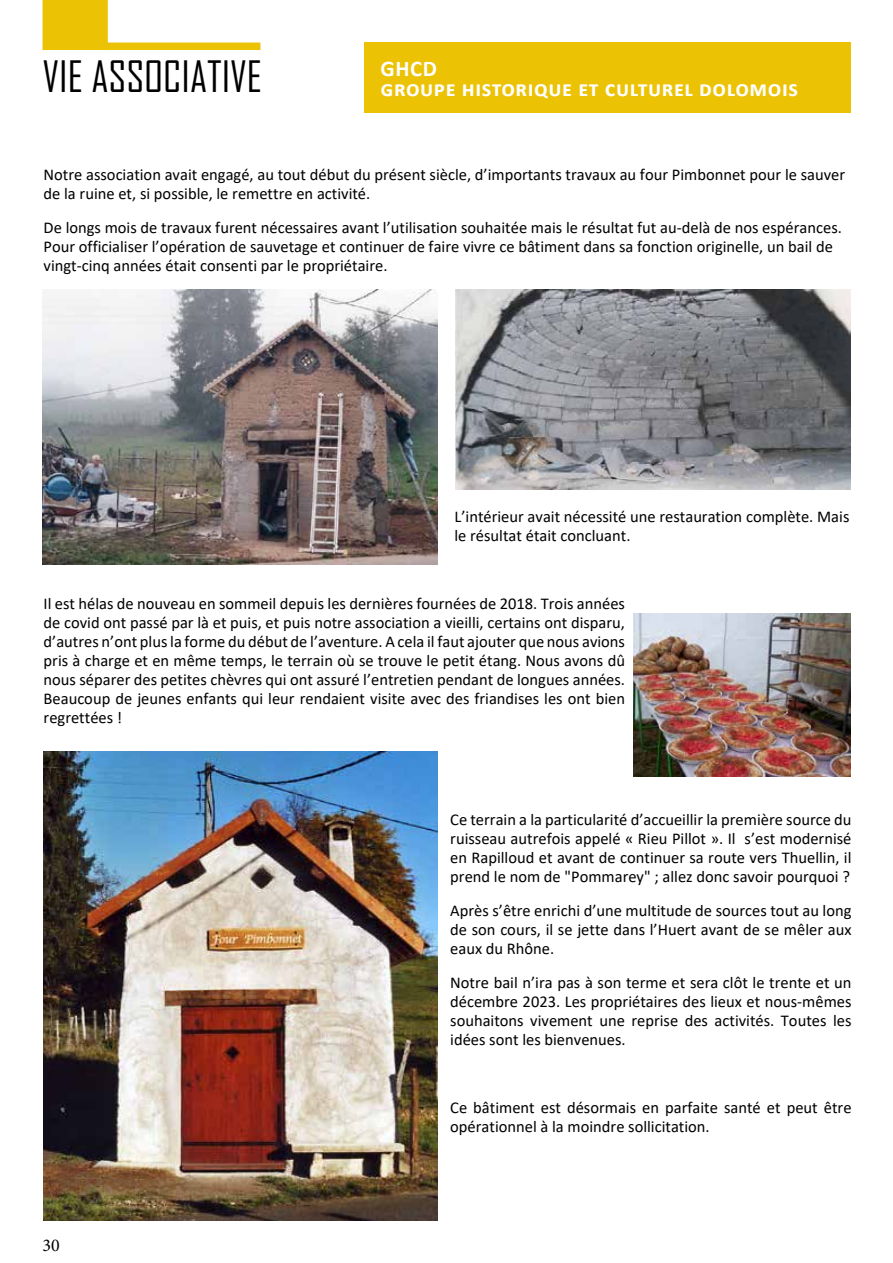
<style>
.page{position:relative;width:893px;height:1263px;background:#fff}
.page>*{position:absolute;margin:0;border:0;box-sizing:border-box;transform-origin:0 0}
.t1{font:41.4px "Agency FB";color:#000}
.t2{font:700 22.5px "Calibri";letter-spacing:.025em;color:#fff}
.t3{font:18px "Minion Pro";color:#000}
.t4{font:16.5px/18.9px "Calibri";color:#000}
</style>
<div class="page">
<div style="left:103px;top:43px;width:157px;height:7px;background:#ecc204"></div>
<div style="left:43px;top:0;width:65px;height:50px;background:#ecc204"></div>
<div style="left:364px;top:43px;width:486px;height:70px;background:#ecc204"></div>
<img style="left:43px;top:289px;width:394px;height:275px">
<img style="left:455px;top:289px;width:395px;height:200px">
<img style="left:634px;top:614px;width:216px;height:163px">
<img style="left:44px;top:751px;width:393px;height:469px">
<h1 class="t1" style="left:43px;top:51px;width:221px">VIE ASSOCIATIVE</h1>
<h2 class="t2" style="left:381px;top:53px;width:58px">GHCD</h2>
<h2 class="t2" style="left:381px;top:72px;width:419px">groupe historique et culturel dolomois</h2>
<p class="t4" style="left:44px;top:165px;width:803px">Notre association avait engagé, au tout début du présent siècle, d’importants travaux au four Pimbonnet pour le sauver de la ruine et, si possible, le remettre en activité.</p>
<p class="t4" style="left:44px;top:218px;width:800px">De longs mois de travaux furent nécessaires avant l’utilisation souhaitée mais le résultat fut au-delà de nos espérances.<br>Pour officialiser l’opération de sauvetage et continuer de faire vivre ce bâtiment dans sa fonction originelle, un bail de vingt-cinq années était consenti par le propriétaire.</p>
<p class="t4" style="left:454px;top:507px;width:396px">L’intérieur avait nécessité une restauration complète. Mais le résultat était concluant.</p>
<p class="t4" style="left:44px;top:594px;width:583px;text-align:justify">Il est hélas de nouveau en sommeil depuis les dernières fournées de 2018. Trois années de covid ont passé par là et puis, et puis notre association a vieilli, certains ont disparu, d’autres n’ont plus la forme du début de l’aventure. A cela il faut ajouter que nous avions pris à charge et en même temps, le terrain où se trouve le petit étang. Nous avons dû nous séparer des petites chèvres qui ont assuré l’entretien pendant de longues années.<br>Beaucoup de jeunes enfants qui leur rendaient visite avec des friandises les ont bien regrettées !</p>
<p class="t4" style="left:450px;top:809px;width:403px;text-align:justify">Ce terrain a la particularité d’accueillir la première source du ruisseau autrefois appelé « Rieu Pillot ». Il s’est modernisé en Rapilloud et avant de continuer sa route vers Thuellin, il prend le nom de "Pommarey" ; allez donc savoir pourquoi ?</p>
<p class="t4" style="left:450px;top:900px;width:403px;text-align:justify">Après s’être enrichi d’une multitude de sources tout au long de son cours, il se jette dans l’Huert avant de se mêler aux eaux du Rhône.</p>
<p class="t4" style="left:450px;top:972px;width:403px;text-align:justify">Notre bail n’ira pas à son terme et sera clôt le trente et un décembre 2023. Les propriétaires des lieux et nous-mêmes souhaitons vivement une reprise des activités. Toutes les idées sont les bienvenues.</p>
<p class="t3" style="left:43px;top:1233px;width:19px">30</p>
<p class="t4" style="left:450px;top:1097px;width:403px">Ce bâtiment est désormais en parfaite santé et peut être opérationnel à la moindre sollicitation.</p>
</div>
